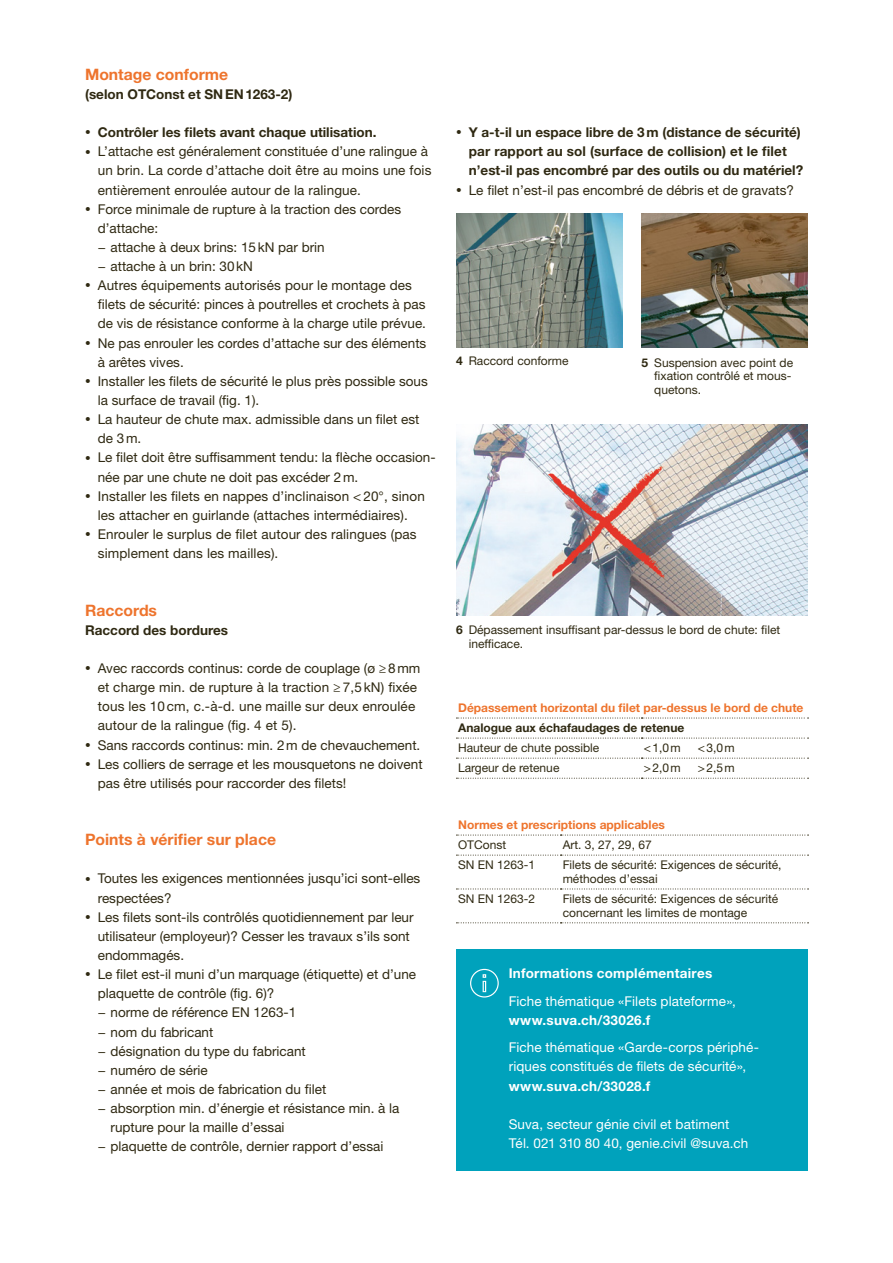
<style>
.page{position:relative;width:893px;height:1263px;background:#fff}
.page>*{position:absolute;margin:0;border:0;box-sizing:border-box;transform-origin:0 0}
.t1{font:700 15.75px "Helvetica Neue LT Std";color:#ee742d}
.t2{font:13.5px/19.2px "Helvetica Neue LT Std";color:#2f2912}
.t3{font:700 13.5px/19.2px "Helvetica Neue LT Std";color:#2f2912}
.t4{font:13.5px/19.2px "Helvetica Neue LT Std";letter-spacing:.01em;color:#fff}
.t5{font:700 13.5px "Helvetica Neue LT Std";letter-spacing:.02em;color:#fff}
.t6{font:12px/13.8px "Helvetica Neue LT Std";color:#2f2912}
.t7{font:700 12px "Helvetica Neue LT Std";color:#ee742d}
.t8{font:700 12px "Helvetica Neue LT Std";color:#2f2912}
.s1{font-weight:400;font-size:11.25px}
.s2{font-size:11.25px}
.s3{font-weight:700}
</style>
<div class="page">
<img style="left:456px;top:214px;width:166px;height:134px">
<img style="left:456px;top:424px;width:352px;height:191px">
<img style="left:642px;top:214px;width:166px;height:134px">
<svg style="left:456px;top:855px;width:352px;height:1px"></svg>
<svg style="left:456px;top:888px;width:352px;height:1px"></svg>
<svg style="left:456px;top:922px;width:352px;height:1px"></svg>
<svg style="left:456px;top:835px;width:352px;height:1px"></svg>
<svg style="left:456px;top:758px;width:352px;height:1px"></svg>
<svg style="left:456px;top:778px;width:352px;height:1px"></svg>
<svg style="left:456px;top:718px;width:352px;height:1px"></svg>
<svg style="left:456px;top:738px;width:352px;height:1px"></svg>
<div style="left:456px;top:949px;width:352px;height:221px;background:#00a2bc"></div>
<svg style="left:470px;top:969px;width:29px;height:28px"></svg>
<p class="t1" style="left:85px;top:64px;width:145px">Montage conforme</p>
<p class="t3" style="left:85px;top:84px;width:209px">(selon OTConst et SNEN1263-2)</p>
<p class="t3" style="left:85px;top:122px;width:293px"><span class="s1">•</span> Contrôler les filets avant chaque utilisation.</p>
<p class="t2" style="left:98px;top:142px;width:335px;text-indent:-13px"><span class="s2">•</span> L’attache est généralement constituée d’une ralingue à un brin. La corde d’attache doit être au moins une fois entièrement enroulée autour de la ralingue.</p>
<p class="t2" style="left:98px;top:199px;width:305px;text-indent:-13px"><span class="s2">•</span> Force minimale de rupture à la traction des cordes d’attache:<br>− attache à deux brins: 15kN par brin<br>− attache à un brin: 30kN</p>
<p class="t2" style="left:98px;top:276px;width:330px;text-indent:-13px"><span class="s2">•</span> Autres équipements autorisés pour le montage des filets de sécurité: pinces à poutrelles et crochets à pas de vis de résistance conforme à la charge utile prévue.</p>
<p class="t2" style="left:98px;top:333px;width:330px;text-indent:-13px"><span class="s2">•</span> Ne pas enrouler les cordes d’attache sur des éléments à arêtes vives.</p>
<p class="t2" style="left:98px;top:371px;width:332px;text-indent:-13px"><span class="s2">•</span> Installer les filets de sécurité le plus près possible sous la surface de travail (fig. 1).</p>
<p class="t2" style="left:98px;top:410px;width:323px;text-indent:-13px"><span class="s2">•</span> La hauteur de chute max. admissible dans un filet est de 3m.</p>
<p class="t2" style="left:98px;top:448px;width:339px;text-indent:-13px"><span class="s2">•</span> Le filet doit être suffisamment tendu: la flèche occasion&shy;née par une chute ne doit pas excéder 2m.</p>
<p class="t2" style="left:85px;top:486px;width:341px;text-align:center"><span class="s2">•</span> Installer les filets en nappes d’inclinaison &lt;20°, sinon les attacher en guirlande (attaches intermédiaires).</p>
<p class="t2" style="left:98px;top:524px;width:320px;text-indent:-13px"><span class="s2">•</span> Enrouler le surplus de filet autour des ralingues (pas simplement dans les mailles).</p>
<p class="t1" style="left:85px;top:600px;width:74px">Raccords</p>
<p class="t3" style="left:85px;top:620px;width:145px">Raccord des bordures</p>
<p class="t2" style="left:98px;top:658px;width:324px;text-indent:-13px"><span class="s2">•</span> Avec raccords continus: corde de couplage (ø ≥8mm et charge min. de rupture à la traction ≥ 7,5 kN) fixée tous les 10 cm, c.-à-d. une maille sur deux enroulée autour de la ralingue (fig. 4 et 5).</p>
<p class="t2" style="left:85px;top:735px;width:337px"><span class="s2">•</span> Sans raccords continus: min. 2m de chevauchement.</p>
<p class="t2" style="left:98px;top:754px;width:326px;text-indent:-13px"><span class="s2">•</span> Les colliers de serrage et les mousquetons ne doivent pas être utilisés pour raccorder des filets!</p>
<p class="t1" style="left:85px;top:830px;width:193px">Points à vérifier sur place</p>
<p class="t2" style="left:98px;top:869px;width:324px;text-indent:-13px"><span class="s2">•</span> Toutes les exigences mentionnées jusqu’ici sont-elles respectées?</p>
<p class="t2" style="left:98px;top:907px;width:317px;text-indent:-13px"><span class="s2">•</span> Les filets sont-ils contrôlés quotidiennement par leur utilisateur (employeur)? Cesser les travaux s’ils sont endommagés.</p>
<p class="t2" style="left:85px;top:964px;width:333px"><span class="s2">•</span> Le filet est-il muni d’un marquage (étiquette) et d’une</p>
<p class="t2" style="left:98px;top:984px;width:178px">plaquette de contrôle (fig. 6)?</p>
<p class="t2" style="left:98px;top:1003px;width:200px">− norme de référence EN 1263-1</p>
<p class="t2" style="left:98px;top:1022px;width:117px">− nom du fabricant</p>
<p class="t2" style="left:98px;top:1041px;width:210px">− désignation du type du fabricant</p>
<p class="t2" style="left:98px;top:1060px;width:112px">− numéro de série</p>
<p class="t2" style="left:98px;top:1079px;width:230px">− année et mois de fabrication du filet</p>
<p class="t2" style="left:98px;top:1098px;width:303px">− absorption min. d’énergie et résistance min. à la</p>
<p class="t2" style="left:111px;top:1117px;width:176px">rupture pour la maille d’essai</p>
<p class="t2" style="left:98px;top:1137px;width:287px">− plaquette de contrôle, dernier rapport d’essai</p>
<p class="t3" style="left:469px;top:122px;width:336px;text-indent:-13px"><span class="s1">•</span> Y a-t-il un espace libre de 3m (distance de sécurité) par rapport au sol (surface de collision) et le filet n’est-il pas encombré par des outils ou du matériel?</p>
<p class="t2" style="left:456px;top:180px;width:339px"><span class="s2">•</span> Le filet n’est-il pas encombré de débris et de gravats?</p>
<p class="t6" style="left:456px;top:354px;width:114px"><span class="s3">4</span> Raccord conforme</p>
<p class="t6" style="left:654px;top:355px;width:140px;text-indent:-13px"><span class="s3">5</span> Suspension avec point de fixation contrôlé et mous&shy;quetons.</p>
<p class="t6" style="left:469px;top:623px;width:313px;text-indent:-13px"><span class="s3">6</span> Dépassement insuffisant par-dessus le bord de chute: filet inefficace.</p>
<p class="t7" style="left:458px;top:700px;width:347px">Dépassement horizontal du filet par-dessus le bord de chute</p>
<p class="t8" style="left:458px;top:721px;width:228px">Analogue aux échafaudages de retenue</p>
<p class="t6" style="left:458px;top:741px;width:143px">Hauteur de chute possible</p>
<p class="t6" style="left:644px;top:741px;width:39px">&lt;1,0m</p>
<p class="t6" style="left:698px;top:741px;width:39px">&lt;3,0m</p>
<p class="t6" style="left:458px;top:761px;width:103px">Largeur de retenue</p>
<p class="t6" style="left:644px;top:761px;width:39px">&gt;2,0m</p>
<p class="t6" style="left:698px;top:761px;width:39px">&gt;2,5m</p>
<p class="t7" style="left:458px;top:818px;width:208px">Normes et prescriptions applicables</p>
<p class="t6" style="left:458px;top:838px;width:50px">OTConst</p>
<p class="t6" style="left:563px;top:838px;width:90px">Art. 3, 27, 29, 67</p>
<p class="t6" style="left:458px;top:858px;width:79px">SN EN 1263-1</p>
<p class="t6" style="left:563px;top:858px;width:220px">Filets de sécurité: Exigences de sécurité, méthodes d’essai</p>
<p class="t6" style="left:458px;top:892px;width:79px">SN EN 1263-2</p>
<p class="t6" style="left:563px;top:892px;width:217px">Filets de sécurité: Exigences de sécurité concernant les limites de montage</p>
<p class="t5" style="left:509px;top:965px;width:205px">Informations complémentaires</p>
<p class="t4" style="left:509px;top:991px;width:229px">Fiche thématique «Filets plateforme»,</p>
<p class="t5" style="left:509px;top:1011px;width:143px">www.suva.ch/33026.f</p>
<p class="t4" style="left:509px;top:1038px;width:252px">Fiche thématique «Garde-corps périphé&shy;riques constitués de filets de sécurité»,</p>
<p class="t5" style="left:509px;top:1077px;width:143px">www.suva.ch/33028.f</p>
<p class="t4" style="left:509px;top:1114px;width:241px">Suva, secteur génie civil et batiment<br>Tél. 021 310 80 40, genie.civil @suva.ch</p>
</div>
